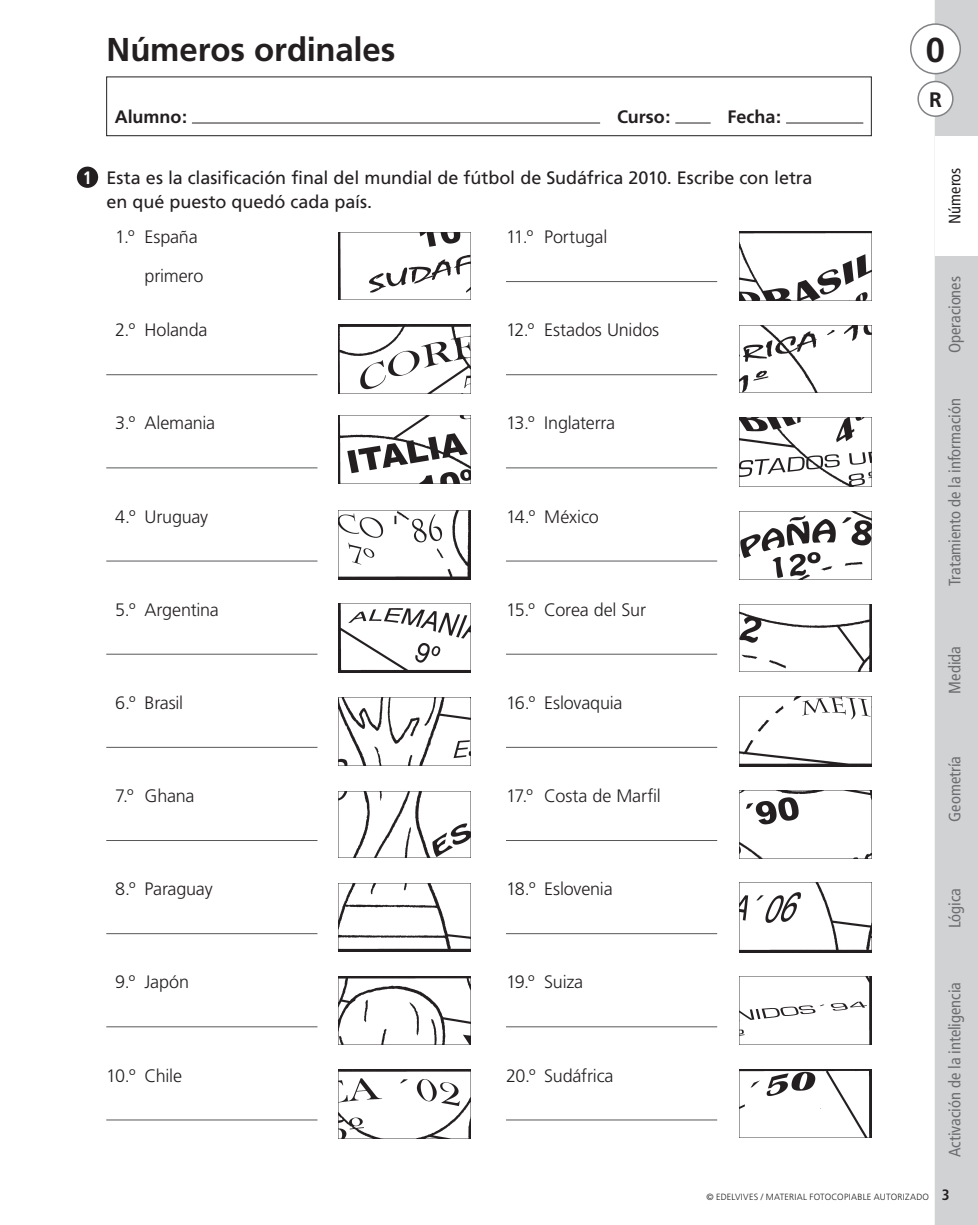
<style>
.page{position:relative;width:978px;height:1225px;background:#fff}
.page>*{position:absolute;margin:0;border:0;box-sizing:border-box;transform-origin:0 0}
.t1{font:700 34.5px "Frutiger";color:#231f20}
.t2{font:700 33px "Frutiger";letter-spacing:-.005em;color:#231f20}
.t3{font:700 21px "Frutiger";color:#231f20}
.t4{font:300 18px/38.5px "Frutiger";letter-spacing:-.01em;color:#231f20}
.t5{font:18px/24.8px "Frutiger";letter-spacing:-.005em;color:#231f20}
.t6{font:700 18px "Frutiger";letter-spacing:-.005em;color:#231f20}
.t7{font:700 condensed 18px "Frutiger";color:#fff}
.t8{font:condensed 16.5px "Frutiger";color:#6c6d70}
.t9{font:condensed 16.5px "Frutiger";color:#231f20}
.t10{font:300 9px "Frutiger";letter-spacing:.03em;color:#231f20}
.s1{font-weight:700;font-stretch:condensed;font-size:15px}
</style>
<div class="page">
<div style="left:935px;top:0;width:43px;height:1224px;background:#d1d2d4"></div>
<div style="left:911px;top:24px;width:49px;height:50px;background:#fff;border-radius:50%"></div>
<div style="left:910px;top:23px;width:51px;height:51px;border:2px solid #808285;border-radius:50%"></div>
<div style="left:918px;top:82px;width:35px;height:34px;background:#fff;border-radius:50%"></div>
<div style="left:917px;top:81px;width:36px;height:36px;border:2px solid #808285;border-radius:50%"></div>
<div style="left:106px;top:76px;width:766px;height:60px;border:1px solid #231f20"></div>
<hr style="left:192px;top:123px;width:408px;height:1px;background:#231f20">
<hr style="left:676px;top:123px;width:34px;height:1px;background:#231f20">
<hr style="left:786px;top:123px;width:77px;height:1px;background:#231f20">
<div style="left:935px;top:136px;width:43px;height:119px;background:#fff"></div>
<div style="left:77px;top:167px;width:21px;height:21px;background:#231f20;border-radius:50%"></div>
<img style="left:339px;top:232px;width:132px;height:67px">
<img style="left:740px;top:231px;width:132px;height:69px">
<img style="left:339px;top:325px;width:132px;height:68px">
<img style="left:740px;top:325px;width:132px;height:68px">
<img style="left:339px;top:416px;width:132px;height:68px">
<img style="left:740px;top:417px;width:132px;height:69px">
<img style="left:339px;top:511px;width:132px;height:68px">
<img style="left:740px;top:511px;width:132px;height:68px">
<img style="left:339px;top:604px;width:132px;height:68px">
<img style="left:740px;top:605px;width:132px;height:66px">
<img style="left:339px;top:697px;width:132px;height:68px">
<img style="left:740px;top:696px;width:132px;height:70px">
<img style="left:339px;top:791px;width:132px;height:67px">
<img style="left:740px;top:790px;width:132px;height:68px">
<img style="left:339px;top:883px;width:132px;height:68px">
<img style="left:740px;top:883px;width:132px;height:69px">
<img style="left:339px;top:976px;width:132px;height:68px">
<img style="left:740px;top:976px;width:132px;height:68px">
<img style="left:339px;top:1069px;width:132px;height:69px">
<img style="left:740px;top:1069px;width:132px;height:68px">
<hr style="left:506px;top:281px;width:211px;height:1px;background:#57585a">
<hr style="left:106px;top:374px;width:211px;height:1px;background:#57585a">
<hr style="left:506px;top:374px;width:211px;height:1px;background:#57585a">
<hr style="left:106px;top:467px;width:211px;height:1px;background:#57585a">
<hr style="left:506px;top:467px;width:211px;height:1px;background:#57585a">
<hr style="left:106px;top:561px;width:211px;height:1px;background:#57585a">
<hr style="left:506px;top:561px;width:211px;height:1px;background:#57585a">
<hr style="left:106px;top:654px;width:211px;height:1px;background:#57585a">
<hr style="left:506px;top:654px;width:211px;height:1px;background:#57585a">
<hr style="left:106px;top:747px;width:211px;height:1px;background:#57585a">
<hr style="left:506px;top:747px;width:211px;height:1px;background:#57585a">
<hr style="left:106px;top:840px;width:211px;height:1px;background:#57585a">
<hr style="left:506px;top:840px;width:211px;height:1px;background:#57585a">
<hr style="left:106px;top:933px;width:211px;height:1px;background:#57585a">
<hr style="left:506px;top:933px;width:211px;height:1px;background:#57585a">
<hr style="left:106px;top:1026px;width:211px;height:1px;background:#57585a">
<hr style="left:506px;top:1026px;width:211px;height:1px;background:#57585a">
<hr style="left:106px;top:1119px;width:211px;height:1px;background:#57585a">
<hr style="left:506px;top:1119px;width:211px;height:1px;background:#57585a">
<h2 class="t2" style="left:107px;top:31px;width:290px">Números ordinales</h2>
<p class="t6" style="left:115px;top:106px;width:74px">Alumno:</p>
<p class="t6" style="left:617px;top:106px;width:55px">Curso:</p>
<p class="t6" style="left:727px;top:106px;width:55px">Fecha:</p>
<p class="t7" style="left:83px;top:167px;width:11px">1</p>
<p class="t5" style="left:107px;top:165px;width:707px">Esta es la clasificación final del mundial de fútbol de Sudáfrica 2010. Escribe con letra en qué puesto quedó cada país.</p>
<p class="t4" style="left:145px;top:218px;width:60px;text-indent:-29px">1.º España primero</p>
<p class="t4" style="left:506px;top:218px;width:103px">11.º Portugal</p>
<p class="t4" style="left:115px;top:311px;width:94px">2.º Holanda</p>
<p class="t4" style="left:506px;top:311px;width:155px">12.º Estados Unidos</p>
<p class="t4" style="left:115px;top:404px;width:101px">3.º Alemania</p>
<p class="t4" style="left:506px;top:404px;width:111px">13.º Inglaterra</p>
<p class="t4" style="left:115px;top:497px;width:94px">4.º Uruguay</p>
<p class="t4" style="left:506px;top:497px;width:94px">14.º México</p>
<p class="t4" style="left:115px;top:590px;width:105px">5.º Argentina</p>
<p class="t4" style="left:506px;top:590px;width:142px">15.º Corea del Sur</p>
<p class="t4" style="left:115px;top:683px;width:69px">6.º Brasil</p>
<p class="t4" style="left:506px;top:683px;width:118px">16.º Eslovaquia</p>
<p class="t4" style="left:115px;top:777px;width:81px">7.º Ghana</p>
<p class="t4" style="left:506px;top:777px;width:156px">17.º Costa de Marfil</p>
<h1 class="t1" style="left:926px;top:30px;width:21px">0</h1>
<p class="t3" style="left:929px;top:87px;width:14px">R</p>
<p class="t9" style="left:945px;top:224px;width:58px;rotate:-90deg">Números</p>
<p class="t8" style="left:945px;top:353px;width:79px;rotate:-90deg">Operaciones</p>
<p class="t8" style="left:945px;top:586px;width:189px;rotate:-90deg">Tratamiento de la información</p>
<p class="t8" style="left:945px;top:693px;width:49px;rotate:-90deg">Medida</p>
<p class="t8" style="left:945px;top:822px;width:67px;rotate:-90deg">Geometría</p>
<p class="t4" style="left:115px;top:870px;width:99px">8.º Paraguay</p>
<p class="t4" style="left:506px;top:870px;width:108px">18.º Eslovenia</p>
<p class="t4" style="left:115px;top:963px;width:75px">9.º Japón</p>
<p class="t4" style="left:506px;top:963px;width:79px">19.º Suiza</p>
<p class="t4" style="left:106px;top:1056px;width:77px">10.º Chile</p>
<p class="t4" style="left:506px;top:1056px;width:109px">20.º Sudáfrica</p>
<p class="t8" style="left:945px;top:928px;width:42px;rotate:-90deg">Lógica</p>
<p class="t8" style="left:945px;top:1157px;width:176px;rotate:-90deg">Activación de la inteligencia</p>
<p class="t10" style="left:706px;top:1191px;width:245px">© EDELVIVES / MATERIAL FOTOCOPIABLE AUTORIZADO <span class="s1">3</span></p>
</div>
